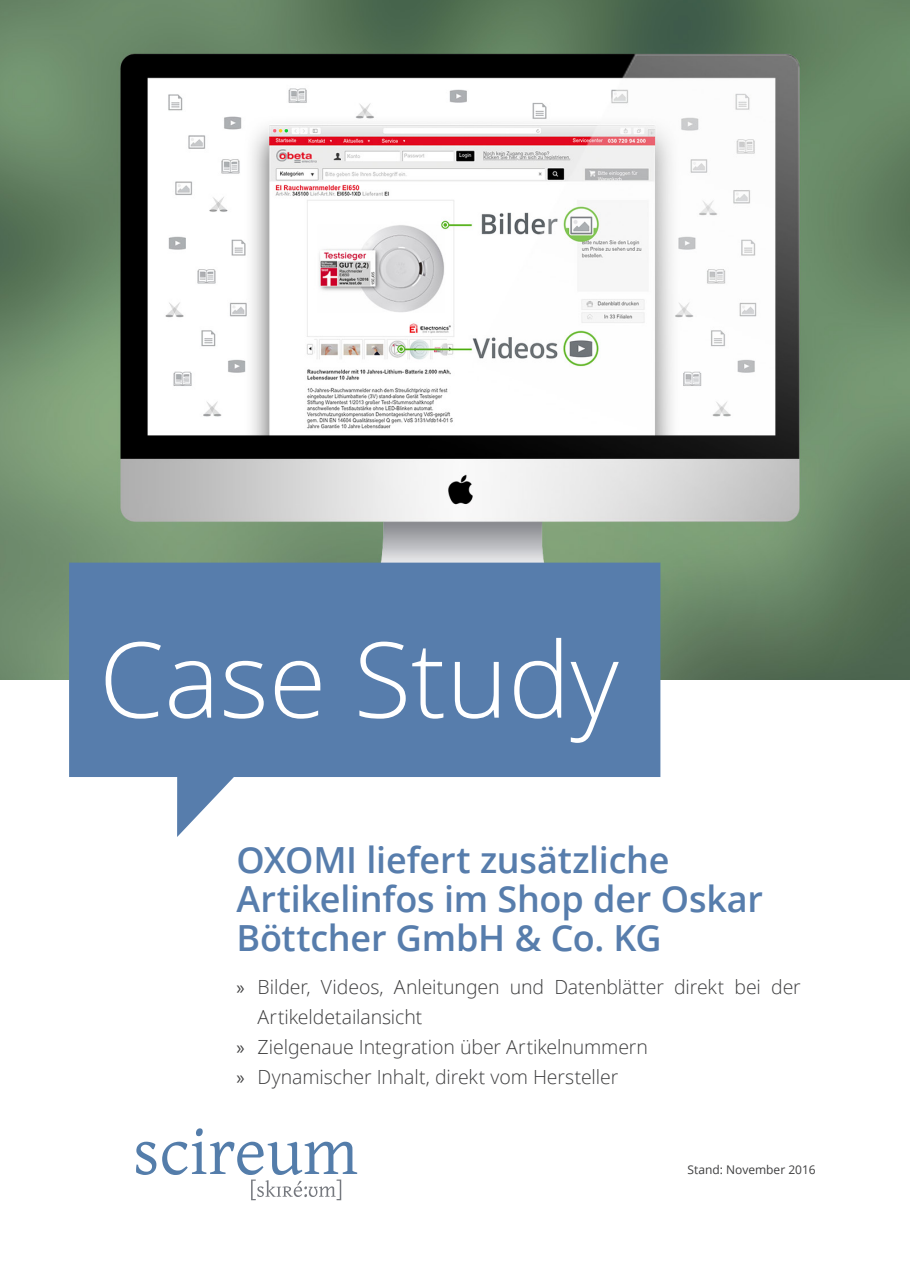
<style>
.page{position:relative;width:910px;height:1280px;background:#fff}
.page>*{position:absolute;margin:0;border:0;box-sizing:border-box;transform-origin:0 0}
.Absatzformat_2{font:300 105px "Open Sans";color:#fff}
.lebender_Kolumnentit{font:600 36px/39px "Open Sans";letter-spacing:-.005em;color:#577dac}
.t1{font:300 19.5px/30px "Open Sans";letter-spacing:-.005em;color:#3e3e3f}
.Seitenzahl{font:12px "Open Sans";color:#3e3e3f}
.s1{font-family:"Myriad Pro";font-weight:400}
</style>
<div class="page">
<svg style="left:136px;top:1142px;width:20px;height:33px"></svg>
<svg style="left:162px;top:1128px;width:195px;height:72px"></svg>
<img style="left:0;top:0;width:910px;height:680px">
<svg style="left:69px;top:563px;width:591px;height:274px;fill:#577dac"></svg>
<p class="Absatzformat_2" style="left:99px;top:608px;width:521px">Case Study</p>
<p class="lebender_Kolumnentit" style="left:236px;top:840px;width:528px">OXOMI liefert zusätzliche<br>Artikelinfos im Shop der Oskar<br>Böttcher GmbH &amp; Co. KG</p>
<p class="t1" style="left:258px;top:971px;width:545px;text-indent:-21px"><span class="s1">»</span> Bilder, Videos, Anleitungen und Datenblätter direkt bei der<br>Artikeldetailansicht</p>
<p class="t1" style="left:236px;top:1031px;width:413px"><span class="s1">»</span> Zielgenaue Integration über Artikelnummern</p>
<p class="t1" style="left:236px;top:1061px;width:383px"><span class="s1">»</span> Dynamischer Inhalt, direkt vom Hersteller</p>
<p class="Seitenzahl" style="left:687px;top:1161px;width:130px">Stand: November 2016</p>
</div>
